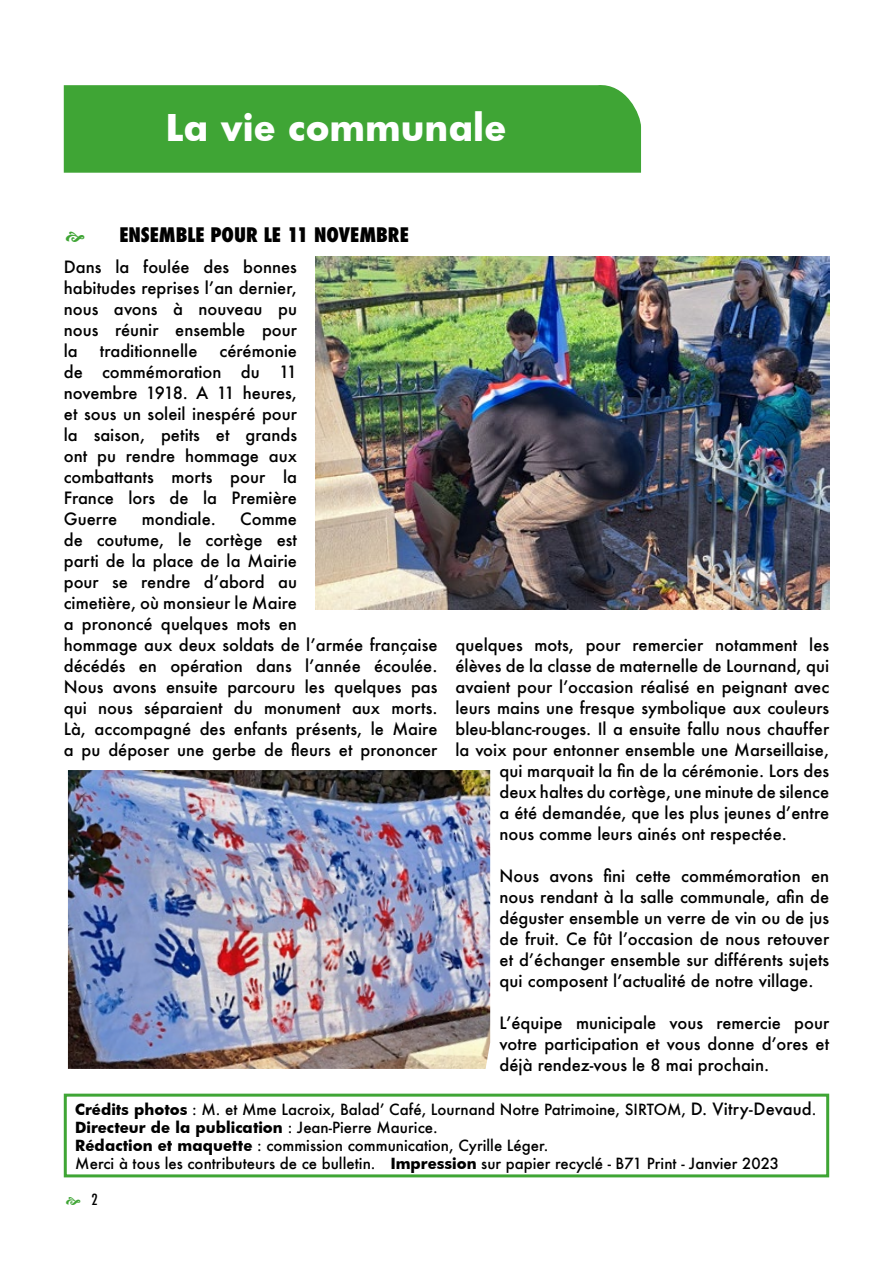
<style>
.page{position:relative;width:893px;height:1263px;background:#fff}
.page>*{position:absolute;margin:0;border:0;box-sizing:border-box;transform-origin:0 0}
.t1{font:700 36px "Futura";color:#fff}
.t2{font:800 condensed 19.5px "Futura";color:#000}
.t3{font:500 16.5px/21px "Futura";color:#000;text-align:justify}
.t4{font:500 15px/18px "Futura";color:#000}
.t5{font:500 condensed 15px "Futura";color:#000}
.s1{font-weight:700}
.s2{font-size:16.5px;color:#020203}
</style>
<div class="page">
<div style="left:64px;top:85px;width:577px;height:88px;background:#3fa535"></div>
<div style="left:64px;top:1094px;width:765px;height:83px;border:3px solid #3fa535"></div>
<img style="left:68px;top:770px;width:422px;height:299px">
<img style="left:315px;top:257px;width:514px;height:353px">
<h1 class="t1" style="left:166px;top:103px;width:342px">La vie communale</h1>
<p class="t2" style="left:119px;top:221px;width:291px">ENSEMBLE POUR LE 11 NOVEMBRE</p>
<p class="t3" style="left:64px;top:256px;width:235px">Dans la foulée des bonnes habitudes reprises l’an dernier, nous avons à nouveau pu nous réunir ensemble pour la</p>
<p class="t3" style="left:100px;top:340px;width:99px">traditionnelle</p>
<p class="t3" style="left:64px;top:340px;width:235px;text-indent:156px">cérémonie de commémoration du 11 novembre 1918. A 11 heures, et sous un soleil inespéré pour la saison, petits et grands ont pu rendre hommage aux combattants morts pour la France lors de la Première Guerre</p>
<p class="t3" style="left:142px;top:508px;width:76px">mondiale.</p>
<p class="t3" style="left:64px;top:508px;width:375px;text-align:left;text-indent:177px">Comme<br>de coutume, le cortège est<br>parti de la place de la Mairie<br>pour se rendre d’abord au<br>cimetière, où monsieur le Maire<br>a prononcé quelques mots en<br>hommage aux deux soldats de l’armée française décédés en opération dans l’année écoulée.<br>Nous avons ensuite parcouru les quelques pas qui nous séparaient du monument aux morts.<br>Là, accompagné des enfants présents, le Maire a pu déposer une gerbe de fleurs et prononcer</p>
<p class="t3" style="left:455px;top:634px;width:375px">quelques mots, pour remercier notamment les</p>
<p class="t3" style="left:455px;top:655px;width:375px">élèves de la classe de maternelle de Lournand, qui</p>
<p class="t3" style="left:455px;top:676px;width:375px">avaient pour l’occasion réalisé en peignant avec</p>
<p class="t3" style="left:455px;top:697px;width:375px">leurs mains une fresque symbolique aux couleurs</p>
<p class="t3" style="left:455px;top:718px;width:375px">bleu-blanc-rouges. Il a ensuite fallu nous chauffer</p>
<p class="t3" style="left:455px;top:739px;width:375px">la voix pour entonner ensemble une Marseillaise,</p>
<p class="t3" style="left:499px;top:760px;width:331px">qui marquait la fin de la cérémonie. Lors des</p>
<p class="t3" style="left:499px;top:781px;width:331px">deux haltes du cortège, une minute de silence</p>
<p class="t3" style="left:499px;top:802px;width:331px">a été demandée, que les plus jeunes d’entre</p>
<p class="t3" style="left:499px;top:823px;width:289px">nous comme leurs ainés ont respectée.</p>
<p class="t3" style="left:499px;top:865px;width:331px">Nous avons fini cette commémoration en nous rendant à la salle communale, afin de déguster ensemble un verre de vin ou de jus de fruit. Ce fût l’occasion de nous retouver et d’échanger ensemble sur différents sujets qui composent l’actualité de notre village.</p>
<p class="t3" style="left:499px;top:1012px;width:331px">L’équipe municipale vous remercie pour votre participation et vous donne d’ores et déjà rendez-vous le 8 mai prochain.</p>
<p class="t4" style="left:75px;top:1100px;width:743px"><span class="s1">Crédits photos</span> : M. et Mme Lacroix, Balad’ Café, Lournand Notre Patrimoine, SIRTOM, <span class="s2">D. Vitry-Devaud</span>.<br><span class="s1">Directeur de la publication</span> : Jean-Pierre Maurice.<br><span class="s1">Rédaction et maquette</span> : commission communication, Cyrille Léger.<br>Merci à tous les contributeurs de ce bulletin. <span class="s1">Impression</span> sur papier recyclé - B71 Print - Janvier 2023</p>
<p class="t5" style="left:91px;top:1190px;width:8px">2</p>
</div>
